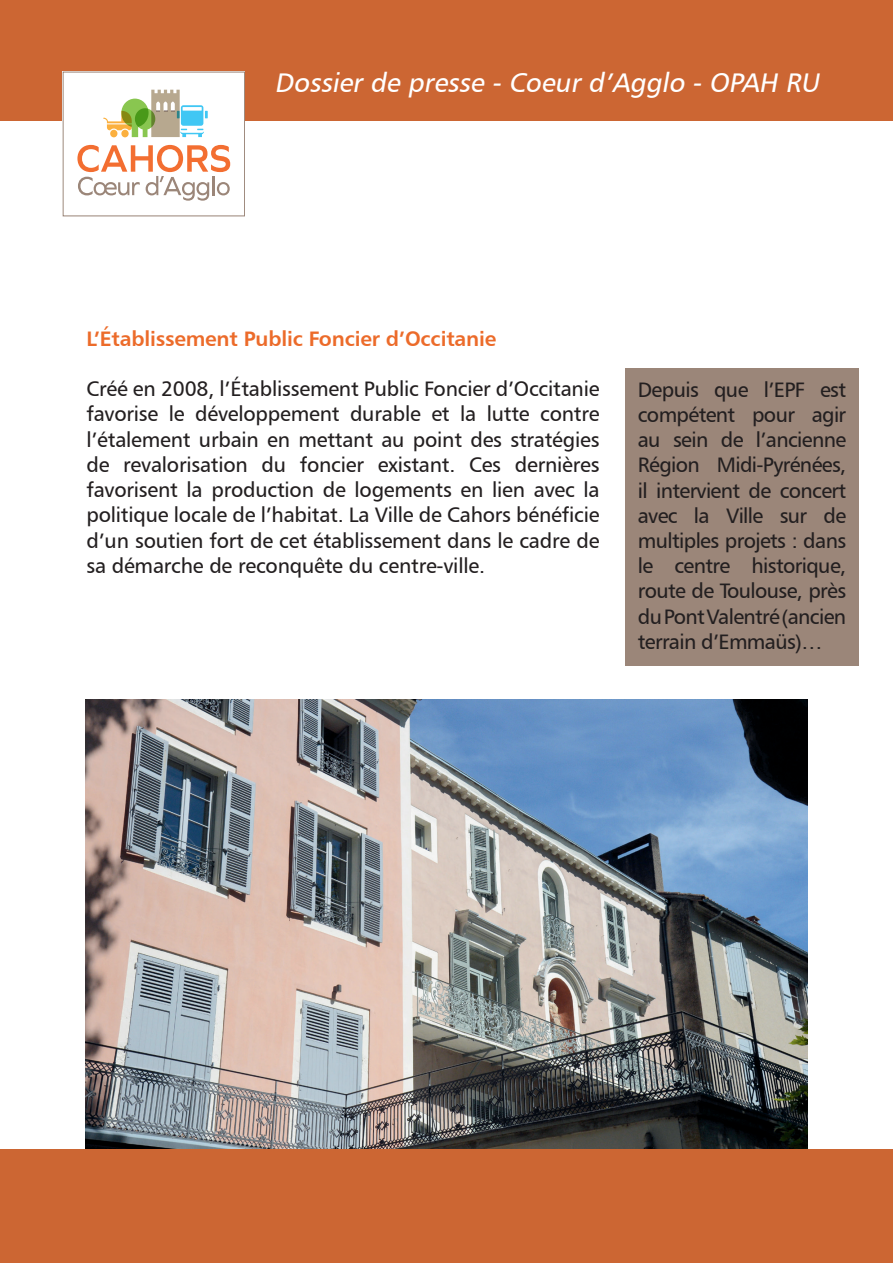
<style>
.page{position:relative;width:893px;height:1263px;background:#fff}
.page>*{position:absolute;margin:0;border:0;box-sizing:border-box;transform-origin:0 0}
.t1{font:italic 27px "Humanist 777 BT Roman B";color:#fff}
.t2{font:21px/25.2px "Humanist 777 BT Roman B";letter-spacing:-.02em;color:#231f20;text-align:justify}
.t3{font:21px "Humanist 777 BT Bold B";letter-spacing:-.01em;color:#ec6b2a}
</style>
<div class="page">
<div style="left:0;top:0;width:893px;height:120px;background:#c63"></div>
<div style="left:63px;top:72px;width:182px;height:144px;background:#fff"></div>
<svg style="left:77px;top:145px;width:153px;height:56px"></svg>
<svg style="left:103px;top:90px;width:105px;height:47px"></svg>
<div style="left:63px;top:72px;width:182px;height:144px;border:1px solid #9b8679"></div>
<div style="left:625px;top:368px;width:234px;height:297px;background:#9b8679"></div>
<img style="left:86px;top:699px;width:721px;height:450px">
<div style="left:0;top:1149px;width:893px;height:114px;background:#c63"></div>
<p class="t1" style="left:275px;top:66px;width:552px">Dossier de presse - Coeur d’Agglo - OPAH RU</p>
<p class="t3" style="left:86px;top:325px;width:411px">L’Établissement Public Foncier d’Occitanie</p>
<p class="t2" style="left:86px;top:376px;width:515px">Créé en 2008, l’Établissement Public Foncier d’Occitanie favorise le développement durable et la lutte contre l’étalement urbain en mettant au point des stratégies de revalorisation du foncier existant. Ces dernières favorisent la production de logements en lien avec la politique locale de l’habitat. La Ville de Cahors bénéficie d’un soutien fort de cet établissement dans le cadre de sa démarche de reconquête du centre-ville.</p>
<p class="t2" style="left:638px;top:376px;width:210px">Depuis que l’EPF est compétent pour agir au sein de l’ancienne Région Midi-Pyrénées, il intervient de concert avec la Ville sur de multiples projets : dans le centre historique, route de Toulouse, près du Pont Valentré (ancien terrain d’Emmaüs)…</p>
</div>
